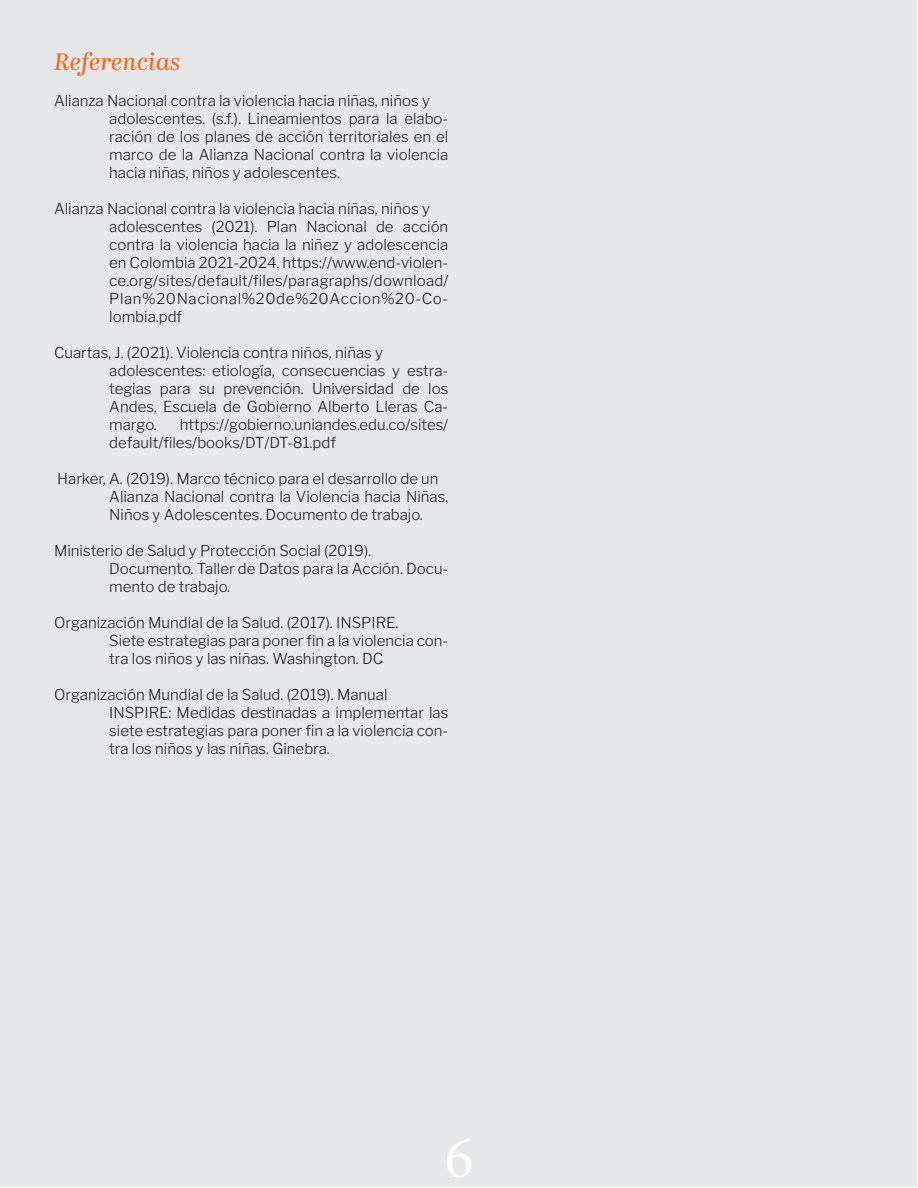
<style>
.page{position:relative;width:918px;height:1188px;background:#fff}
.page>*{position:absolute;margin:0;border:0;box-sizing:border-box;transform-origin:0 0}
.t1{font:60px "Minion Pro";color:#fff}
.t2{font:italic 24px "Kazimir";color:#f36a23}
.t3{font:300 15px/18px "Libre Franklin";color:#231f20;text-align:justify}
</style>
<div class="page">
<div style="left:1px;top:1px;width:916px;height:1186px;background:#e6e7e9"></div>
<p class="t2" style="left:54px;top:47px;width:128px">Referencias</p>
<p class="t3" style="left:54px;top:91px;width:377px">Alianza Nacional contra la violencia hacia niñas, niños y</p>
<p class="t3" style="left:109px;top:109px;width:341px">adolescentes. (s.f.). Lineamientos para la elabo&shy;ración de los planes de acción territoriales en el marco de la Alianza Nacional contra la violencia hacia niñas, niños y adolescentes.</p>
<p class="t3" style="left:54px;top:199px;width:377px">Alianza Nacional contra la violencia hacia niñas, niños y</p>
<p class="t3" style="left:109px;top:217px;width:341px">adolescentes (2021). Plan Nacional de acción contra la violencia hacia la niñez y adolescencia en Colombia 2021-2024. https://www.end-violen&shy;ce.org/sites/default/files/paragraphs/download/ Plan%20Nacional%20de%20Accion%20-Co&shy;lombia.pdf</p>
<p class="t3" style="left:54px;top:343px;width:330px">Cuartas, J. (2021). Violencia contra niños, niñas y</p>
<p class="t3" style="left:109px;top:361px;width:341px">adolescentes: etiología, consecuencias y estra&shy;tegias para su prevención. Universidad de los Andes, Escuela de Gobierno Alberto Lleras Ca&shy;margo.</p>
<p class="t3" style="left:109px;top:415px;width:341px;text-indent:71px">https://gobierno.uniandes.edu.co/sites/ default/files/books/DT/DT-81.pdf</p>
<p class="t3" style="left:57px;top:469px;width:383px">Harker, A. (2019). Marco técnico para el desarrollo de un</p>
<p class="t3" style="left:109px;top:487px;width:341px">Alianza Nacional contra la Violencia hacia Niñas,<br>Niños y Adolescentes. Documento de trabajo.</p>
<p class="t3" style="left:54px;top:541px;width:319px">Ministerio de Salud y Protección Social (2019).</p>
<p class="t3" style="left:109px;top:559px;width:341px">Documento. Taller de Datos para la Acción. Docu&shy;mento de trabajo.</p>
<p class="t3" style="left:54px;top:613px;width:346px">Organización Mundial de la Salud. (2017). INSPIRE.</p>
<p class="t3" style="left:109px;top:631px;width:341px">Siete estrategias para poner fin a la violencia con&shy;tra los niños y las niñas. Washington. DC</p>
<p class="t3" style="left:54px;top:685px;width:335px">Organización Mundial de la Salud. (2019). Manual</p>
<p class="t3" style="left:109px;top:703px;width:341px">INSPIRE: Medidas destinadas a implementar las siete estrategias para poner fin a la violencia con&shy;tra los niños y las niñas. Ginebra.</p>
<h1 class="t1" style="left:445px;top:1118px;width:30px">6</h1>
</div>
